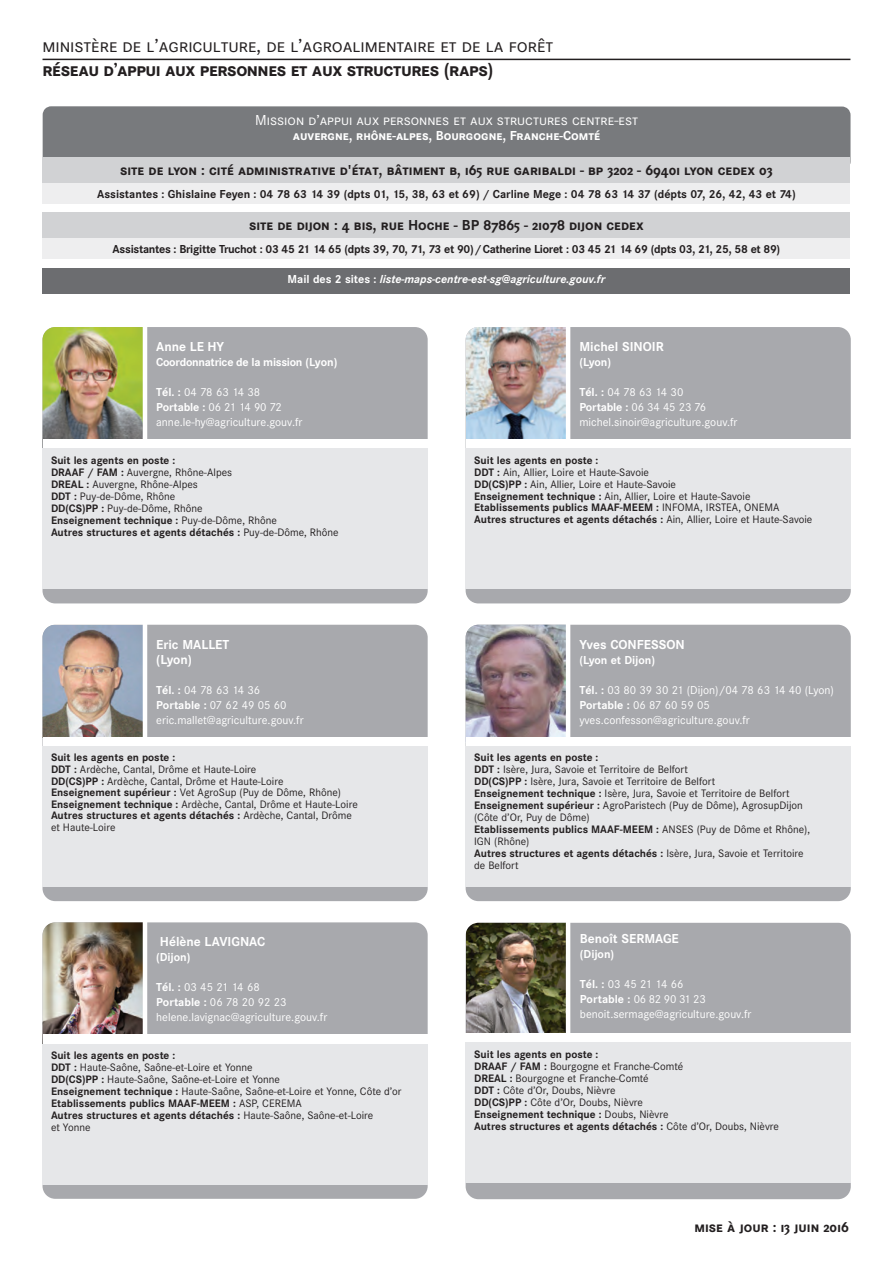
<style>
.page{position:relative;width:893px;height:1263px;background:#fff}
.page>*{position:absolute;margin:0;border:0;box-sizing:border-box;transform-origin:0 0}
.t1{font:19.5px "Corporate SSC";letter-spacing:-.005em;color:#231f20}
.t2{font:700 19.5px "Corporate SSC";letter-spacing:-.025em;color:#231f20}
.t3{font:700 15px "Corporate SSC";color:#231f20}
.t4{font:15px "Corporate SSC";color:#fff}
.t5{font:700 13.5px/15px "Corporate S";color:#fff}
.t6{font:700 13.5px "Corporate SSC";color:#fff}
.t7{font:12px/15px "Corporate S";color:#fff}
.t8{font:700 12px "Corporate S";letter-spacing:-.025em;color:#231f20}
.t9{font:700 12px "Corporate S";color:#231f20}
.t10{font:700 12px "Corporate S";letter-spacing:-.02em;color:#fff}
.t11{font:italic 700 12px "Corporate S";color:#fff}
.t12{font:11.25px/12px "Corporate S";color:#231f20}
.s1{font-style:normal}
.s2{font-weight:700}
</style>
<div class="page">
<hr style="left:43px;top:59px;width:807px;height:1px;background:#231f20">
<div style="left:43px;top:238px;width:807px;height:21px;background:#eeeeef"></div>
<div style="left:43px;top:268px;width:807px;height:25px;background:#6c6d70"></div>
<div style="left:43px;top:213px;width:807px;height:25px;background:#d1d2d4"></div>
<div style="left:43px;top:182px;width:807px;height:21px;background:#eeeeef"></div>
<div style="left:43px;top:106px;width:807px;height:51px;background:#787a7d"></div>
<div style="left:43px;top:157px;width:807px;height:26px;background:#d1d2d4"></div>
<div style="left:466px;top:923px;width:385px;height:276px;background:#a8a9ad;border-radius:13px"></div>
<img style="left:466px;top:923px;width:100px;height:110px">
<div style="left:461px;top:1033px;width:395px;height:12px;background:#fff"></div>
<div style="left:466px;top:1042px;width:385px;height:141px;background:#e6e7e9"></div>
<hr style="left:566px;top:917px;width:4px;height:117px;background:#fff">
<div style="left:466px;top:625px;width:385px;height:276px;background:#a8a9ad;border-radius:13px"></div>
<img style="left:466px;top:625px;width:100px;height:112px">
<div style="left:466px;top:737px;width:387px;height:11px;background:#fff"></div>
<div style="left:466px;top:746px;width:385px;height:141px;background:#e6e7e9"></div>
<hr style="left:566px;top:621px;width:4px;height:116px;background:#fff">
<div style="left:43px;top:922px;width:385px;height:277px;background:#a8a9ad;border-radius:13px"></div>
<img style="left:43px;top:922px;width:100px;height:112px">
<div style="left:43px;top:1034px;width:386px;height:12px;background:#fff"></div>
<div style="left:43px;top:1044px;width:385px;height:140px;background:#e6e7e9"></div>
<hr style="left:143px;top:918px;width:4px;height:117px;background:#fff">
<div style="left:43px;top:625px;width:385px;height:276px;background:#a8a9ad;border-radius:13px"></div>
<img style="left:43px;top:625px;width:100px;height:112px">
<div style="left:43px;top:737px;width:386px;height:11px;background:#fff"></div>
<div style="left:43px;top:746px;width:385px;height:141px;background:#e6e7e9"></div>
<hr style="left:143px;top:621px;width:4px;height:116px;background:#fff">
<div style="left:43px;top:327px;width:385px;height:276px;background:#a8a9ad;border-radius:13px"></div>
<img style="left:43px;top:327px;width:100px;height:112px">
<div style="left:43px;top:439px;width:386px;height:12px;background:#fff"></div>
<div style="left:43px;top:449px;width:385px;height:140px;background:#e6e7e9"></div>
<hr style="left:143px;top:323px;width:4px;height:117px;background:#fff">
<div style="left:466px;top:327px;width:385px;height:276px;background:#a8a9ad;border-radius:13px"></div>
<img style="left:466px;top:327px;width:100px;height:112px">
<div style="left:466px;top:439px;width:387px;height:12px;background:#fff"></div>
<div style="left:466px;top:449px;width:385px;height:140px;background:#e6e7e9"></div>
<hr style="left:566px;top:323px;width:4px;height:117px;background:#fff">
<h1 class="t1" style="left:43px;top:34px;width:512px">ministère de l’agriculture, de l’agroalimentaire et de la forêt</h1>
<h1 class="t2" style="left:43px;top:58px;width:452px">réseau d’appui aux personnes et aux structures (raps)</h1>
<h2 class="t4" style="left:255px;top:111px;width:384px">Mission d’appui aux personnes et aux structures centre-est</h2>
<p class="t6" style="left:293px;top:128px;width:309px">auvergne, rhône-alpes, Bourgogne, Franche-Comté</p>
<h2 class="t3" style="left:120px;top:161px;width:654px">site de lyon : cité administrative d'état, bâtiment b, 165 rue garibaldi - bp 3202 - 69401 lyon cedex 03</h2>
<p class="t9" style="left:97px;top:186px;width:700px">Assistantes : Ghislaine Feyen : 04 78 63 14 39 (dpts 01, 15, 38, 63 et 69) / Carline Mege : 04 78 63 14 37 (dépts 07, 26, 42, 43 et 74)</p>
<h2 class="t3" style="left:249px;top:216px;width:396px">site de dijon : 4 bis, rue Hoche - BP 87865 - 21078 dijon cedex</h2>
<p class="t8" style="left:113px;top:242px;width:669px">Assistantes : Brigitte Truchot : 03 45 21 14 65 (dpts 39, 70, 71, 73 et 90)/Catherine Lioret : 03 45 21 14 69 (dpts 03, 21, 25, 58 et 89)</p>
<p class="t11" style="left:288px;top:272px;width:319px"><span class="s1">Mail des 2 sites :</span> liste-maps-centre-est-sg@agriculture.gouv.fr</p>
<p class="t5" style="left:156px;top:339px;width:69px">Anne LE HY</p>
<p class="t10" style="left:156px;top:355px;width:183px">Coordonnatrice de la mission (Lyon)</p>
<p class="t7" style="left:156px;top:384px;width:148px"><span class="s2">Tél. :</span> 04 78 63 14 38<br><span class="s2">Portable :</span> 06 21 14 90 72 anne.le-hy@agriculture.gouv.fr</p>
<p class="t12" style="left:51px;top:454px;width:289px"><span class="s2">Suit les agents en poste :<br>DRAAF / FAM :</span> Auvergne, Rhône-Alpes<br><span class="s2">DREAL :</span> Auvergne, Rhône-Alpes<br><span class="s2">DDT :</span> Puy-de-Dôme, Rhône<br><span class="s2">DD(CS)PP :</span> Puy-de-Dôme, Rhône<br><span class="s2">Enseignement technique :</span> Puy-de-Dôme, Rhône<br><span class="s2">Autres structures et agents détachés :</span> Puy-de-Dôme, Rhône</p>
<p class="t5" style="left:156px;top:636px;width:75px">Eric MALLET (Lyon)</p>
<p class="t7" style="left:156px;top:682px;width:149px"><span class="s2">Tél. :</span> 04 78 63 14 36<br><span class="s2">Portable :</span> 07 62 49 05 60 eric.mallet@agriculture.gouv.fr</p>
<p class="t12" style="left:51px;top:752px;width:308px;line-height:11.6px"><span class="s2">Suit les agents en poste :<br>DDT :</span> Ardèche, Cantal, Drôme et Haute-Loire<br><span class="s2">DD(CS)PP :</span> Ardèche, Cantal, Drôme et Haute-Loire<br><span class="s2">Enseignement supérieur :</span> Vet AgroSup (Puy de Dôme, Rhône)<br><span class="s2">Enseignement technique :</span> Ardèche, Cantal, Drôme et Haute-Loire <span class="s2">Autres structures et agents détachés :</span> Ardèche, Cantal, Drôme et Haute-Loire</p>
<p class="t5" style="left:160px;top:934px;width:107px">Hélène LAVIGNAC</p>
<p class="t10" style="left:156px;top:950px;width:36px">(Dijon)</p>
<p class="t7" style="left:156px;top:980px;width:173px"><span class="s2">Tél. :</span> 03 45 21 14 68<br><span class="s2">Portable :</span> 06 78 20 92 23 helene.lavignac@agriculture.gouv.fr</p>
<p class="t12" style="left:51px;top:1049px;width:352px"><span class="s2">Suit les agents en poste :<br>DDT :</span> Haute-Saône, Saône-et-Loire et Yonne<br><span class="s2">DD(CS)PP :</span> Haute-Saône, Saône-et-Loire et Yonne<br><span class="s2">Enseignement technique :</span> Haute-Saône, Saône-et-Loire et Yonne, Côte d’or <span class="s2">Etablissements publics MAAF-MEEM :</span> ASP, CEREMA<br><span class="s2">Autres structures et agents détachés :</span> Haute-Saône, Saône-et-Loire<br>et Yonne</p>
<p class="t5" style="left:579px;top:339px;width:86px">Michel SINOIR</p>
<p class="t10" style="left:579px;top:355px;width:33px">(Lyon)</p>
<p class="t7" style="left:579px;top:384px;width:160px"><span class="s2">Tél. :</span> 04 78 63 14 30<br><span class="s2">Portable :</span> 06 34 45 23 76 michel.sinoir@agriculture.gouv.fr</p>
<p class="t12" style="left:474px;top:454px;width:340px"><span class="s2">Suit les agents en poste :<br>DDT :</span> Ain, Allier, Loire et Haute-Savoie<br><span class="s2">DD(CS)PP :</span> Ain, Allier, Loire et Haute-Savoie<br><span class="s2">Enseignement technique :</span> Ain, Allier, Loire et Haute-Savoie <span class="s2">Etablissements publics MAAF-MEEM :</span> INFOMA, IRSTEA, ONEMA <span class="s2">Autres structures et agents détachés :</span> Ain, Allier, Loire et Haute-Savoie</p>
<p class="t5" style="left:579px;top:636px;width:107px">Yves CONFESSON</p>
<p class="t10" style="left:579px;top:652px;width:77px">(Lyon et Dijon)</p>
<p class="t7" style="left:579px;top:682px;width:256px"><span class="s2">Tél. :</span> 03 80 39 30 21 (Dijon)/04 78 63 14 40 (Lyon)<br><span class="s2">Portable :</span> 06 87 60 59 05 yves.confesson@agriculture.gouv.fr</p>
<p class="t12" style="left:474px;top:752px;width:337px"><span class="s2">Suit les agents en poste :<br>DDT :</span> Isère, Jura, Savoie et Territoire de Belfort<br><span class="s2">DD(CS)PP :</span> Isère, Jura, Savoie et Territoire de Belfort<br><span class="s2">Enseignement technique :</span> Isère, Jura, Savoie et Territoire de Belfort <span class="s2">Enseignement supérieur :</span> AgroParistech (Puy de Dôme), AgrosupDijon (Côte d’Or, Puy de Dôme)<br><span class="s2">Etablissements publics MAAF-MEEM :</span> ANSES (Puy de Dôme et Rhône), IGN (Rhône)<br><span class="s2">Autres structures et agents détachés :</span> Isère, Jura, Savoie et Territoire de Belfort</p>
<p class="t5" style="left:580px;top:930px;width:100px">Benoît SERMAGE</p>
<p class="t10" style="left:580px;top:946px;width:36px">(Dijon)</p>
<p class="t7" style="left:580px;top:976px;width:173px"><span class="s2">Tél. :</span> 03 45 21 14 66<br><span class="s2">Portable :</span> 06 82 90 31 23 benoit.sermage@agriculture.gouv.fr</p>
<p class="t12" style="left:474px;top:1048px;width:306px"><span class="s2">Suit les agents en poste :<br>DRAAF / FAM :</span> Bourgogne et Franche-Comté<br><span class="s2">DREAL :</span> Bourgogne et Franche-Comté<br><span class="s2">DDT :</span> Côte d’Or, Doubs, Nièvre<br><span class="s2">DD(CS)PP :</span> Côte d’Or, Doubs, Nièvre<br><span class="s2">Enseignement technique :</span> Doubs, Nièvre<br><span class="s2">Autres structures et agents détachés :</span> Côte d’Or, Doubs, Nièvre</p>
<h2 class="t3" style="left:694px;top:1218px;width:156px">mise à jour : 13 juin 2016</h2>
</div>
